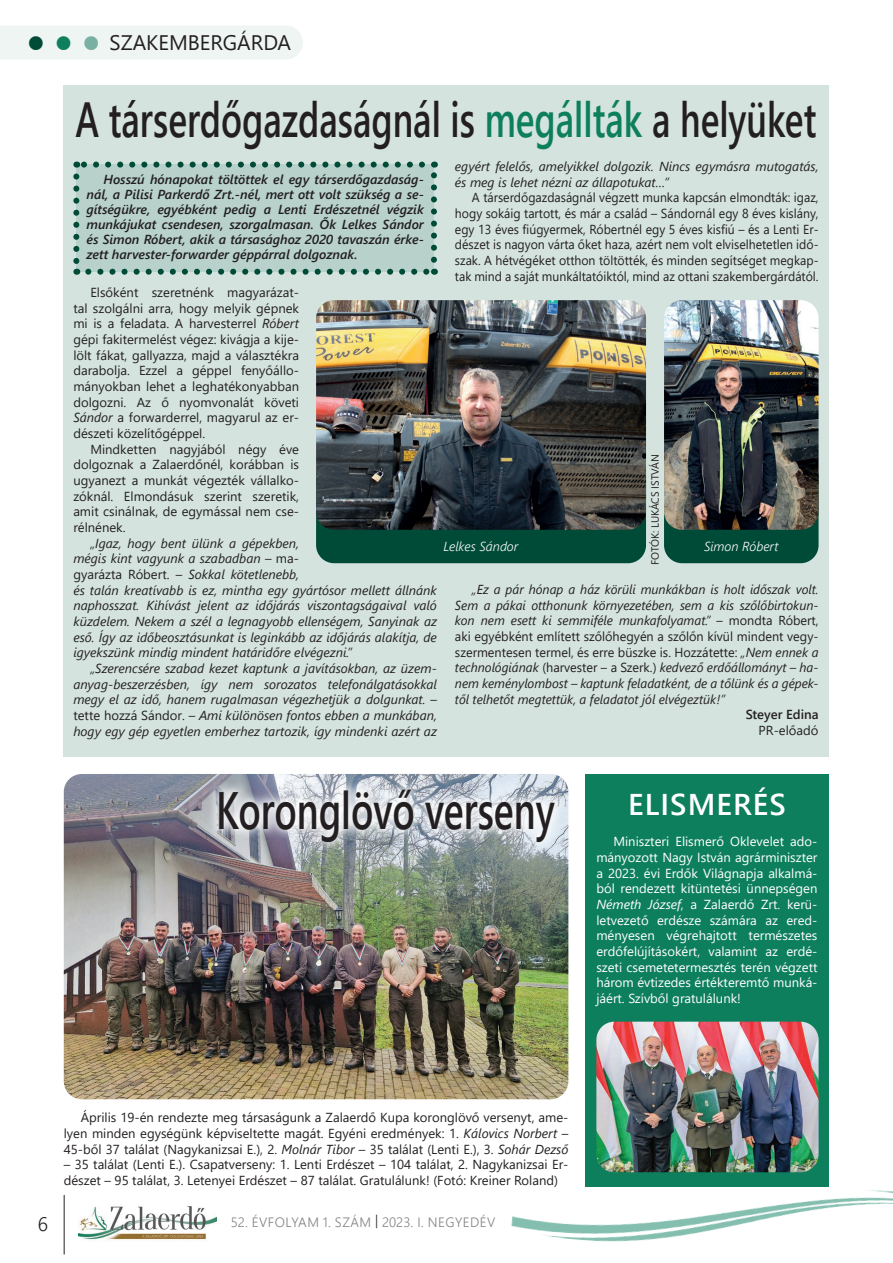
<style>
.page{position:relative;width:893px;height:1263px;background:#fff}
.page>*{position:absolute;margin:0;border:0;box-sizing:border-box;transform-origin:0 0}
.t1{font:600 52.5px "Segoe UI";color:#231f20;scale:.71 1}
.t2{font:600 49.35px "Segoe UI";color:#231f20;scale:.71 1}
.t3{font:600 30px "Segoe UI";letter-spacing:.035em;color:#fff}
.t4{font:21px "Segoe UI";color:#231f20}
.t5{font:300 19.5px "Segoe UI";color:#231f20}
.t6{font:300 13.5px "Segoe UI";letter-spacing:.035em;color:#808285}
.t7{font:italic 13.05px/15.6px "Segoe UI";color:#231f20}
.t8{font:13.05px/15.6px "Segoe UI";color:#231f20;text-align:justify}
.t9{font:13.05px/15.6px "Segoe UI";color:#fff;text-align:justify}
.t10{font:13.05px/15.6px "Segoe UI";color:#231f20;text-align:justify;scale:.94 1}
.t11{font:italic 600 13.05px/15px "Segoe UI";color:#231f20;text-align:justify}
.t12{font:italic 300 13.05px "Segoe UI";color:#fff}
.t13{font:600 13.05px "Segoe UI";color:#231f20}
.t14{font:10.5px "Segoe UI";color:#231f20}
.s1{font-size:31.5px;color:#004b37}
.s2{font-size:31.5px;color:#0e7f5c}
.s3{font-size:31.5px;color:#78b0a2}
.s4{color:#0e7f5c}
.s5{font-style:italic}
.s6{font-style:normal}
.s7{color:#231f20}
</style>
<div class="page">
<hr style="left:64px;top:1195px;width:1px;height:59px;background:#231f20">
<img style="left:79px;top:1206px;width:137px;height:34px">
<img style="left:511px;top:1186px;width:382px;height:56px">
<div style="left:64px;top:85px;width:765px;height:672px;background:#d4e3de"></div>
<div style="left:316px;top:458px;width:330px;height:105px;background:#004b37;border-radius:18px"></div>
<img style="left:316px;top:300px;width:330px;height:230px">
<div style="left:664px;top:458px;width:155px;height:105px;background:#004b37;border-radius:18px"></div>
<img style="left:664px;top:300px;width:155px;height:230px">
<img style="left:64px;top:774px;width:504px;height:325px">
<div style="left:585px;top:774px;width:244px;height:412px;background:#0e7f5c"></div>
<div style="left:76px;top:165px;width:358px;height:107px;background:#b8d2cb"></div>
<svg style="left:88px;top:269px;width:340px;height:6px"></svg>
<svg style="left:73px;top:176px;width:6px;height:99px"></svg>
<svg style="left:431px;top:162px;width:6px;height:98px"></svg>
<svg style="left:76px;top:162px;width:346px;height:6px"></svg>
<div style="left:208px;top:778px;width:358px;height:75px;background:#fff;opacity:.89"></div>
<img style="left:596px;top:1022px;width:223px;height:150px">
<div style="left:0;top:26px;width:303px;height:33px;background:#eef5f3"></div>
<h3 class="t4" style="left:27px;top:23px;width:266px"><span class="s1">●</span> <span class="s2">●</span> <span class="s3">●</span> SZAKEMBERGÁRDA</h3>
<h2 class="t2" style="left:75px;top:73px;width:1045px">A társerdőgazdaságnál is <span class="s4">megállták</span> a helyüket</h2>
<p class="t11" style="left:86px;top:170px;width:339px;text-indent:17px">Hosszú hónapokat töltöttek el egy társerdőgazdaság&shy;nál, a Pilisi Parkerdő Zrt.-nél, mert ott volt szükség a se&shy;gítségükre, egyébként pedig a Lenti Erdészetnél végzik munkájukat csendesen, szorgalmasan. Ők Lelkes Sándor és Simon Róbert, akik a társasághoz 2020 tavaszán érke&shy;zett harvester-forwarder géppárral dolgoznak.</p>
<p class="t7" style="left:455px;top:157px;width:365px">egyért felelős, amelyikkel dolgozik. Nincs egymásra mutogatás, és meg is lehet nézni az állapotukat…”</p>
<p class="t10" style="left:455px;top:189px;width:388px;text-indent:17px">A társerdőgazdaságnál végzett munka kapcsán elmondták: igaz, hogy sokáig tartott, és már a család – Sándornál egy 8 éves kislány, egy 13 éves fiúgyermek, Róbertnél egy 5 éves kisfiú – és a Lenti Er&shy;dészet is nagyon várta őket haza, azért nem volt elviselhetetlen idő&shy;szak. A hétvégéket otthon töltötték, és minden segítséget megkap&shy;tak mind a saját munkáltatóiktól, mind az ottani szakembergárdától.</p>
<p class="t8" style="left:73px;top:283px;width:227px;text-indent:17px">Elsőként szeretnénk magyarázat&shy;tal szolgálni arra, hogy melyik gépnek mi is a feladata. A harvesterrel <span class="s5">Róbert </span>gépi fakitermelést végez: kivágja a kije&shy;lölt fákat, gallyazza, majd a választékra darabolja. Ezzel a géppel fenyőállo&shy;mányokban lehet a leghatékonyabban dolgozni. Az ő nyomvonalát követi <span class="s5">Sándor</span> a forwarderrel, magyarul az er&shy;dészeti közelítőgéppel.</p>
<p class="t8" style="left:73px;top:440px;width:227px;text-indent:17px">Mindketten nagyjából négy éve dolgoznak a Zalaerdőnél, korábban is ugyanezt a munkát végezték vállalko&shy;zóknál. Elmondásuk szerint szeretik, amit csinálnak, de egymással nem cse&shy;rélnének.</p>
<p class="t7" style="left:73px;top:533px;width:365px;text-indent:17px">„Igaz, hogy bent ülünk a gépekben,<br>mégis kint vagyunk a szabadban <span class="s6">– ma-<br>gyarázta Róbert. –</span> Sokkal kötetlenebb,<br>és talán kreatívabb is ez, mintha egy gyártósor mellett állnánk naphosszat. Kihívást jelent az időjárás viszontagságaival való küzdelem. Nekem a szél a legnagyobb ellenségem, Sanyinak az eső. Így az időbeosztásunkat is leginkább az időjárás alakítja, de igyekszünk mindig mindent határidőre elvégezni.”</p>
<p class="t7" style="left:73px;top:658px;width:365px;text-align:justify;text-indent:17px">„Szerencsére szabad kezet kaptunk a javításokban, az üzem&shy;anyag-beszerzésben, így nem sorozatos telefonálgatásokkal megy el az idő, hanem rugalmasan végezhetjük a dolgunkat. <span class="s6">– tette hozzá Sándor. –</span> Ami különösen fontos ebben a munkában, hogy egy gép egyetlen emberhez tartozik, így mindenki azért az</p>
<p class="t14" style="left:645px;top:565px;width:112px;rotate:-90deg">FOTÓK: LUKÁCS ISTVÁN</p>
<p class="t12" style="left:443px;top:534px;width:76px">Lelkes Sándor</p>
<p class="t12" style="left:704px;top:534px;width:76px">Simon Róbert</p>
<p class="t7" style="left:455px;top:579px;width:365px;text-align:justify;text-indent:17px">„Ez a pár hónap a ház körüli munkákban is holt időszak volt.<br>Sem a pákai otthonunk környezetében, sem a kis szőlőbirtokun&shy;kon nem esett ki semmiféle munkafolyamat.” <span class="s6">– mondta Róbert, aki egyébként említett szőlőhegyén a szőlőn kívül mindent vegy&shy;szermentesen termel, és erre büszke is. Hozzátette:</span> „Nem ennek a technológiának <span class="s6">(harvester – a Szerk.)</span> kedvező erdőállományt – ha&shy;nem keménylombost – kaptunk feladatként, de a tőlünk és a gépek&shy;től telhetőt megtettük, a feladatot jól elvégeztük!”</p>
<p class="t13" style="left:746px;top:702px;width:74px">Steyer Edina</p>
<p class="t8" style="left:759px;top:721px;width:61px">PR-előadó</p>
<h1 class="t1" style="left:216px;top:761px;width:479px">Koronglövő verseny</h1>
<h3 class="t3" style="left:628px;top:776px;width:159px">ELISMERÉS</h3>
<p class="t9" style="left:596px;top:833px;width:223px;text-indent:17px">Miniszteri Elismerő Oklevelet ado&shy;mányozott Nagy István agrárminiszter a 2023. évi Erdők Világnapja alkalmá&shy;ból rendezett kitüntetési ünnepségen <span class="s5">Németh József</span>, a Zalaerdő Zrt. kerü&shy;letvezető erdésze számára az ered&shy;ményesen végrehajtott természetes erdőfelújításokért, valamint az erdé&shy;szeti csemetetermesztés terén végzett három évtizedes értékteremtő munká&shy;jáért. Szívből gratulálunk!</p>
<p class="t8" style="left:64px;top:1109px;width:506px;text-indent:17px">Április 19-én rendezte meg társaságunk a Zalaerdő Kupa koronglövő versenyt, ame&shy;lyen minden egységünk képviseltette magát. Egyéni eredmények: 1. <span class="s5">Kálovics Norbert</span> – 45-ből 37 találat (Nagykanizsai E.), 2. <span class="s5">Molnár Tibor</span> – 35 találat (Lenti E.), 3. <span class="s5">Sohár Dezső</span></p>
<p class="t8" style="left:64px;top:1156px;width:506px">– 35 találat (Lenti E.). Csapatverseny: 1. Lenti Erdészet – 104 találat, 2. Nagykanizsai Er&shy;dészet – 95 találat, 3. Letenyei Erdészet – 87 találat. Gratulálunk! (Fotó: Kreiner Roland)</p>
<h3 class="t5" style="left:38px;top:1206px;width:12px">6</h3>
<p class="t6" style="left:231px;top:1209px;width:266px">52. ÉVFOLYAM 1. SZÁM <span class="s7">|</span> 2023. I. NEGYEDÉV</p>
</div>
